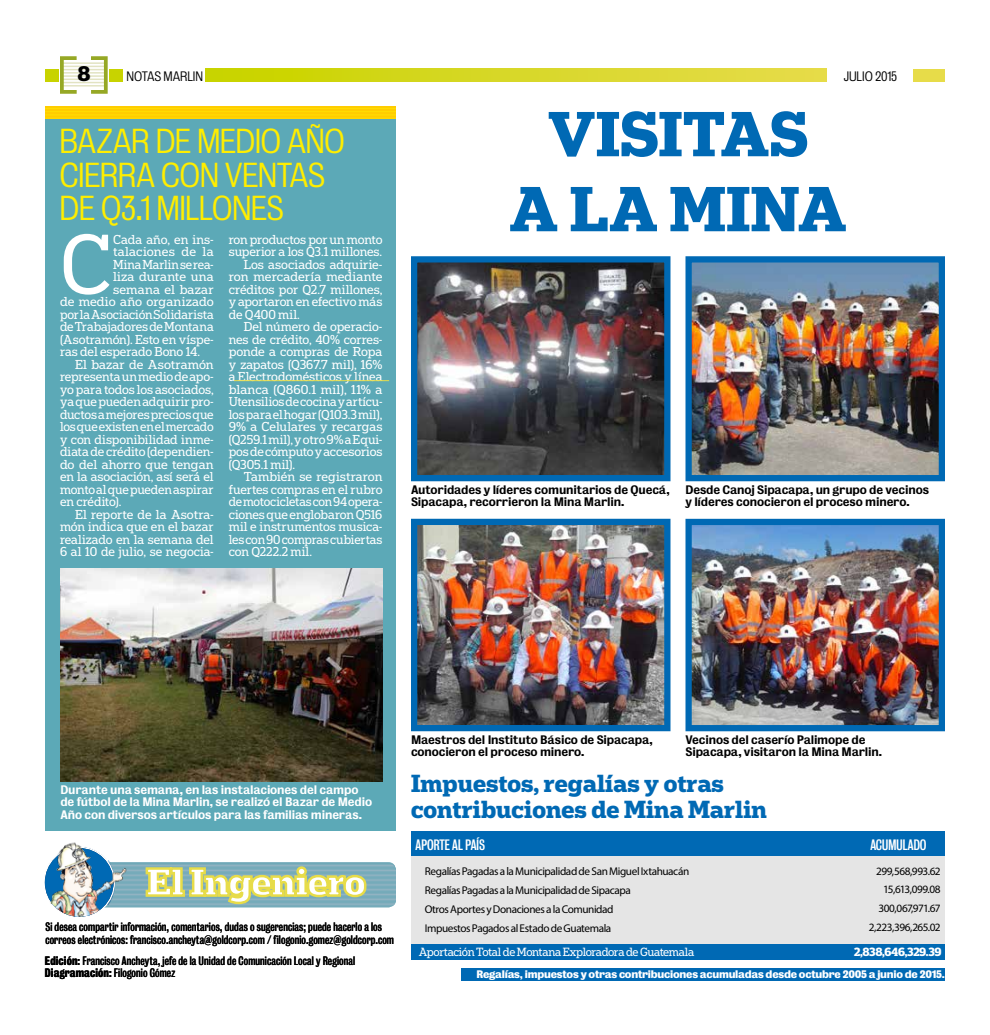
<style>
.page{position:relative;width:990px;height:1035px;background:#fff}
.page>*{position:absolute;margin:0;border:0;box-sizing:border-box;transform-origin:0 0}
.t1{font:80px "Popular";color:#fff}
.t2{font:700 60px/75px "Popular";letter-spacing:.005em;color:#0069b4;text-align:center}
.t3{font:300 31.62px/33.9px "Bureau Grot";letter-spacing:-.025em;color:#fe0}
.t4{font:700 23.38px/25.8px "Popular";color:#0069b4}
.t5{font:700 20px "Popular";color:#000}
.t6{font:13.75px "Bureau Grot Cond";letter-spacing:-.02em;color:#fff}
.t7{font:300 12.5px "Bureau Grot";letter-spacing:-.01em;color:#000}
.t8{font:12.25px "Popular";letter-spacing:-.005em;color:#fff}
.t9{font:12.25px "Popular";letter-spacing:.015em;color:#fff}
.t10{font:500 11.25px/12.5px "Bureau Grot";letter-spacing:-.015em;color:#000}
.t11{font:11.25px/12.5px "Bureau Grot Cond";letter-spacing:.01em;color:#000}
.t12{font:11.25px/18.8px "Myriad Pro";letter-spacing:-.035em;color:#000}
.t13{font:500 11.25px/12.5px "Bureau Grot";letter-spacing:-.015em;color:#fff}
.t14{font:11.25px "Popular";letter-spacing:-.04em;color:#fff}
.t15{font:700 11.25px "Popular";letter-spacing:-.03em;color:#fff}
.t16{font:700 10px "Bureau Grot";letter-spacing:-.02em;color:#fff}
.s1{font-weight:700}
</style>
<div class="page">
<div style="left:462px;top:969px;width:483px;height:12px;background:#0069b4"></div>
<div style="left:411px;top:856px;width:534px;height:98px;background:#e3e3e3"></div>
<div style="left:411px;top:831px;width:534px;height:25px;background:#0069b4"></div>
<div style="left:411px;top:945px;width:534px;height:15px;background:#0069b4"></div>
<svg style="left:205px;top:69px;width:621px;height:12px;background:#d7d725"></svg>
<div style="left:109px;top:69px;width:14px;height:12px;background:#c8d300"></div>
<div style="left:914px;top:69px;width:31px;height:12px;background:#e7dc49"></div>
<div style="left:45px;top:69px;width:14px;height:12px;background:#c8d300"></div>
<hr style="left:62px;top:63px;width:42px;height:1px;background:#e2e3c2">
<hr style="left:62px;top:66px;width:42px;height:1px;background:#e2e3c2">
<hr style="left:62px;top:69px;width:42px;height:1px;background:#e2e3c2">
<hr style="left:62px;top:72px;width:42px;height:2px;background:#e2e3c2">
<hr style="left:62px;top:75px;width:42px;height:2px;background:#e2e3c2">
<hr style="left:62px;top:79px;width:42px;height:1px;background:#e2e3c2">
<hr style="left:62px;top:82px;width:42px;height:1px;background:#e2e3c2">
<hr style="left:62px;top:85px;width:42px;height:2px;background:#e2e3c2">
<hr style="left:62px;top:88px;width:42px;height:1px;background:#e2e3c2">
<div style="left:60px;top:56px;width:19px;height:38px;border:4px solid #96a825"></div>
<div style="left:89px;top:56px;width:19px;height:38px;border:4px solid #96a825"></div>
<img style="left:418px;top:263px;width:246px;height:211px">
<div style="left:411px;top:256px;width:260px;height:225px;border:6px solid #0069b4"></div>
<img style="left:693px;top:263px;width:245px;height:211px">
<div style="left:686px;top:256px;width:259px;height:225px;border:6px solid #0069b4"></div>
<div style="left:45px;top:113px;width:351px;height:718px;background:#5ca9b7"></div>
<img style="left:60px;top:569px;width:322px;height:212px">
<hr style="left:234px;top:380px;width:155px;height:1px;background:#e7dc49">
<div style="left:45px;top:106px;width:351px;height:13px;background:#fc0"></div>
<hr style="left:45px;top:108px;width:351px;height:1px;background:#fff">
<hr style="left:45px;top:111px;width:351px;height:1px;background:#fff">
<hr style="left:45px;top:115px;width:351px;height:1px;background:#fff">
<hr style="left:45px;top:118px;width:351px;height:1px;background:#fff">
<hr style="left:81px;top:907px;width:315px;height:1px;background:#92b3c2">
<svg style="left:105px;top:862px;width:291px;height:45px;background:#afc7aa"></svg>
<img style="left:45px;top:848px;width:69px;height:69px;border-radius:34px">
<img style="left:44px;top:842px;width:106px;height:62px">
<img style="left:418px;top:526px;width:246px;height:198px">
<div style="left:411px;top:519px;width:260px;height:212px;border:6px solid #0069b4"></div>
<img style="left:693px;top:526px;width:245px;height:198px">
<div style="left:686px;top:519px;width:259px;height:212px;border:6px solid #0069b4"></div>
<h3 class="t5" style="left:77px;top:61px;width:15px">8</h3>
<p class="t7" style="left:844px;top:69px;width:55px">JULIO 2015</p>
<h2 class="t2" style="left:509px;top:95px;width:339px">VISITAS<br>A LA MINA</h2>
<p class="t7" style="left:127px;top:69px;width:78px">NOTAS MARLIN</p>
<h3 class="t3" style="left:59px;top:124px;width:287px">BAZAR DE MEDIO AÑO<br>CIERRA CON VENTAS<br>DE Q3.1 MILLONES</h3>
<h1 class="t1" style="left:60px;top:212px;width:54px">C</h1>
<p class="t8" style="left:113px;top:231px;width:102px">Cada año, en ins-</p>
<p class="t9" style="left:113px;top:244px;width:102px">talaciones de la</p>
<p class="t8" style="left:113px;top:256px;width:102px">Mina Marlin se rea-</p>
<p class="t8" style="left:113px;top:269px;width:102px">liza durante una</p>
<p class="t8" style="left:113px;top:281px;width:102px">semana el bazar</p>
<p class="t8" style="left:60px;top:294px;width:155px">de medio año organizado</p>
<p class="t8" style="left:60px;top:306px;width:155px">por la Asociación Solidarista</p>
<p class="t8" style="left:60px;top:319px;width:155px">de Trabajadores de Montana</p>
<p class="t8" style="left:60px;top:331px;width:155px">(Asotramón). Esto en víspe-</p>
<p class="t8" style="left:60px;top:344px;width:142px">ras del esperado Bono 14.</p>
<p class="t8" style="left:75px;top:356px;width:140px">El bazar de Asotramón</p>
<p class="t8" style="left:60px;top:369px;width:155px">representa un medio de apo-</p>
<p class="t8" style="left:60px;top:381px;width:155px">yo para todos los asociados,</p>
<p class="t8" style="left:60px;top:394px;width:155px">ya que pueden adquirir pro-</p>
<p class="t8" style="left:60px;top:406px;width:155px">ductos a mejores precios que</p>
<p class="t8" style="left:60px;top:419px;width:155px">los que existen en el mercado</p>
<p class="t8" style="left:60px;top:431px;width:155px">y con disponibilidad inme-</p>
<p class="t8" style="left:60px;top:444px;width:155px">diata de crédito (dependien-</p>
<p class="t8" style="left:60px;top:456px;width:155px">do del ahorro que tengan</p>
<p class="t8" style="left:60px;top:469px;width:155px">en la asociación, así será el</p>
<p class="t8" style="left:60px;top:481px;width:155px">monto al que pueden aspirar</p>
<p class="t8" style="left:60px;top:494px;width:63px">en crédito).</p>
<p class="t8" style="left:75px;top:506px;width:140px">El reporte de la Asotra-</p>
<p class="t8" style="left:60px;top:519px;width:155px">món indica que en el bazar</p>
<p class="t8" style="left:60px;top:531px;width:155px">realizado en la semana del</p>
<p class="t8" style="left:60px;top:544px;width:155px">6 al 10 de julio, se negocia-</p>
<p class="t8" style="left:229px;top:231px;width:155px">ron productos por un monto</p>
<p class="t8" style="left:229px;top:244px;width:155px">superior a los Q3.1 millones.</p>
<p class="t8" style="left:244px;top:256px;width:140px">Los asociados adquirie-</p>
<p class="t8" style="left:229px;top:269px;width:155px">ron mercadería mediante</p>
<p class="t8" style="left:229px;top:281px;width:155px">créditos por Q2.7 millones,</p>
<p class="t8" style="left:229px;top:294px;width:155px">y aportaron en efectivo más</p>
<p class="t8" style="left:229px;top:306px;width:73px">de Q400 mil.</p>
<p class="t8" style="left:244px;top:319px;width:140px">Del número de operacio-</p>
<p class="t8" style="left:229px;top:331px;width:155px">nes de crédito, 40% corres-</p>
<p class="t8" style="left:229px;top:344px;width:155px">ponde a compras de Ropa</p>
<p class="t8" style="left:229px;top:356px;width:155px">y zapatos (Q367.7 mil), 16%</p>
<p class="t8" style="left:229px;top:369px;width:155px">a Electrodomésticos y línea</p>
<p class="t8" style="left:229px;top:381px;width:155px">blanca (Q860.1 mil), 11% a</p>
<p class="t8" style="left:229px;top:394px;width:155px">Utensilios de cocina y artícu-</p>
<p class="t8" style="left:229px;top:406px;width:155px">los para el hogar (Q103.3 mil),</p>
<p class="t8" style="left:229px;top:419px;width:155px">9% a Celulares y recargas</p>
<p class="t8" style="left:229px;top:431px;width:155px">(Q259.1 mil), y otro 9% a Equi-</p>
<p class="t8" style="left:229px;top:444px;width:155px">pos de cómputo y accesorios</p>
<p class="t8" style="left:229px;top:456px;width:68px">(Q305.1 mil).</p>
<p class="t8" style="left:244px;top:469px;width:140px">También se registraron</p>
<p class="t8" style="left:229px;top:481px;width:155px">fuertes compras en el rubro</p>
<p class="t8" style="left:229px;top:494px;width:155px">de motocicletas con 94 opera-</p>
<p class="t8" style="left:229px;top:506px;width:155px">ciones que englobaron Q516</p>
<p class="t8" style="left:229px;top:519px;width:155px">mil e instrumentos musica-</p>
<p class="t8" style="left:229px;top:531px;width:155px">les con 90 compras cubiertas</p>
<p class="t8" style="left:229px;top:544px;width:85px">con Q222.2 mil.</p>
<p class="t10" style="left:411px;top:483px;width:260px">Autoridades y líderes comunitarios de Quecá,<br>Sipacapa, recorrieron la Mina Marlin.</p>
<p class="t10" style="left:685px;top:483px;width:245px">Desde Canoj Sipacapa, un grupo de vecinos y líderes conocieron el proceso minero.</p>
<p class="t13" style="left:60px;top:783px;width:313px">Durante una semana, en las instalaciones del campo de fútbol de la Mina Marlin, se realizó el Bazar de Medio<br>Año con diversos artículos para las familias mineras.</p>
<p class="t11" style="left:45px;top:921px;width:350px">Si desea compartir información, comentarios, dudas o sugerencias; puede hacerlo a los correos electrónicos: francisco.ancheyta@goldcorp.com / filogonio.gomez@goldcorp.com</p>
<p class="t11" style="left:45px;top:955px;width:312px"><span class="s1">Edición:</span> Francisco Ancheyta, jefe de la Unidad de Comunicación Local y Regional<br><span class="s1">Diagramación:</span> Filogonio Gómez</p>
<p class="t10" style="left:411px;top:733px;width:243px">Maestros del Instituto Básico de Sipacapa, conocieron el proceso minero.</p>
<p class="t10" style="left:686px;top:733px;width:198px">Vecinos del caserío Palimope de<br>Sipacapa, visitaron la Mina Marlin.</p>
<h3 class="t4" style="left:411px;top:770px;width:358px">Impuestos, regalías y otras contribuciones de Mina Marlin</h3>
<p class="t6" style="left:416px;top:837px;width:71px">APORTE AL PAÍS</p>
<p class="t6" style="left:870px;top:837px;width:58px">ACUMULADO</p>
<p class="t12" style="left:425px;top:862px;width:266px">Regalías Pagadas a la Municipalidad de San Miguel Ixtahuacán Regalías Pagadas a la Municipalidad de Sipacapa<br>Otros Aportes y Donaciones a la Comunidad<br>Impuestos Pagados al Estado de Guatemala</p>
<p class="t16" style="left:476px;top:968px;width:470px">Regalías, impuestos y otras contribuciones acumuladas desde octubre 2005 a junio de 2015.</p>
<p class="t12" style="left:869px;top:861px;width:73px;text-align:right">299,568,993.62<br>15,613,099.08<br>300,067,971.67<br>2,223,396,265.02</p>
<p class="t15" style="left:854px;top:945px;width:89px">2,838,646,329.39</p>
<p class="t14" style="left:419px;top:945px;width:277px">Aportación Total de Montana Exploradora de Guatemala</p>
</div>
